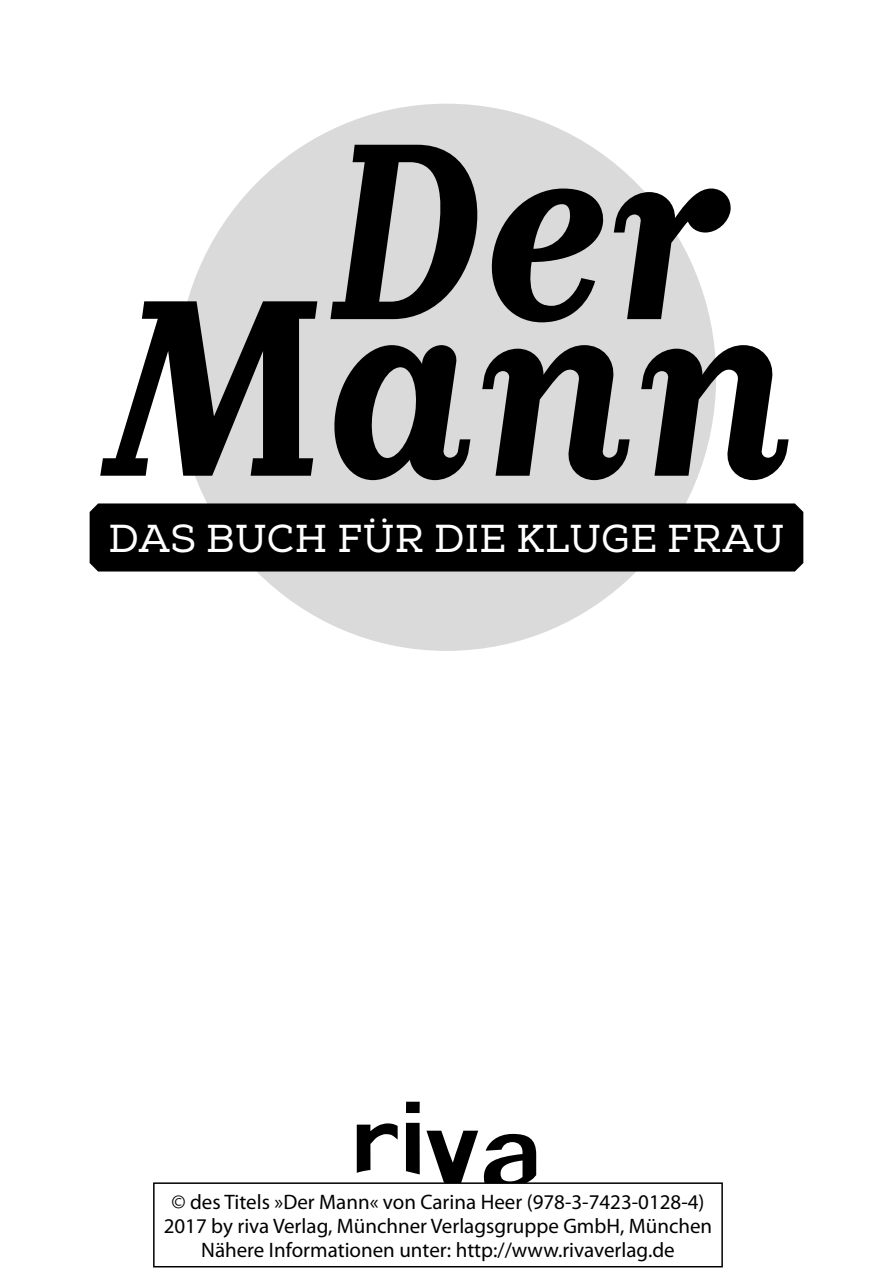
<style>
.page{position:relative;width:893px;height:1276px;background:#fff}
.page>*{position:absolute;margin:0;border:0;box-sizing:border-box;transform-origin:0 0}
.t1{font:700 295.5px "Matrix Script";color:#000}
.t2{font:39px "Nexa Slab";letter-spacing:.01em;color:#fff}
.t3{font:21px/24px "Myriad Pro";color:#000;text-align:center}
</style>
<div class="page">
<div style="left:177px;top:104px;width:539px;height:547px;background:#dadada;border-radius:50%"></div>
<div style="left:90px;top:503px;width:713px;height:68px;background:#000"></div>
<svg style="left:357px;top:1123px;width:41px;height:49px"></svg>
<svg style="left:406px;top:1101px;width:14px;height:73px"></svg>
<svg style="left:426px;top:1130px;width:110px;height:52px"></svg>
<div style="left:153px;top:1182px;width:570px;height:85px;border:2px solid #000"></div>
<p class="t1" style="left:325px;top:85px;width:395px">Der</p>
<p class="t1" style="left:101px;top:242px;width:692px">Mann</p>
<p class="t2" style="left:109px;top:515px;width:677px">DAS BUCH FÜR DIE KLUGE FRAU</p>
<p class="t3" style="left:164px;top:1190px;width:550px">© des Titels »Der Mann« von Carina Heer (978-3-7423-0128-4)<br>2017 by riva Verlag, Münchner Verlagsgruppe GmbH, München<br>Nähere Informationen unter: http://www.rivaverlag.de</p>
</div>
